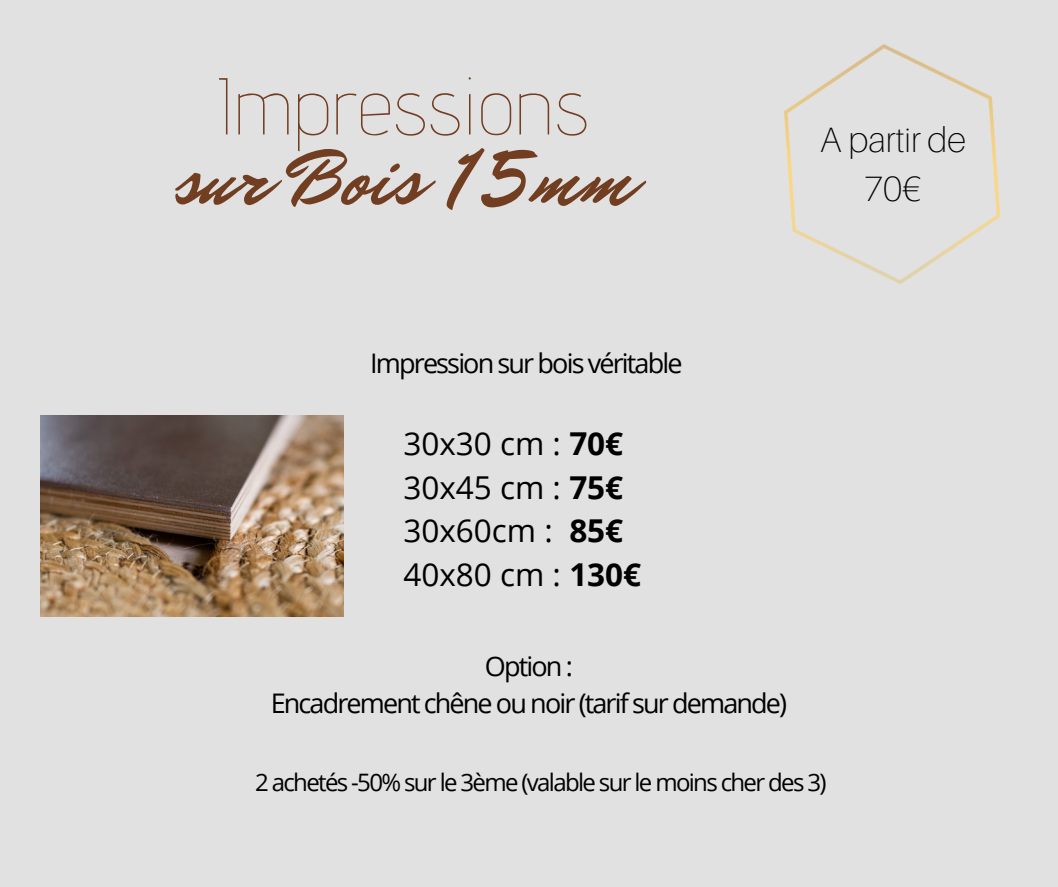
<style>
.page{position:relative;width:1058px;height:887px;background:#fff}
.page>*{position:absolute;margin:0;border:0;box-sizing:border-box;transform-origin:0 0}
.t1{font:100 80.4px/68.8px "Advent Pro";color:#723e21;text-align:center}
.t2{font:100 35.25px/48.9px "Aileron";color:#000;text-align:center}
.t3{font:31.5px/43.8px "Open Sans";color:#000}
.t4{font:27px/36.9px "Open Sans";letter-spacing:-.07em;color:#000;text-align:center}
.t5{font:24px "Open Sans";letter-spacing:-.07em;color:#000}
.s1{font-family:"Mr Dafoe";font-weight:400}
.s2{font-weight:700}
</style>
<div class="page">
<div style="left:0;top:0;width:1058px;height:886px;background:#e1e1e1"></div>
<img style="left:784px;top:44px;width:217px;height:240px">
<img style="left:41px;top:415px;width:302px;height:202px">
<h3 class="t1" style="left:174px;top:71px;width:460px">Impressions <span class="s1">sur Bois 15mm</span></h3>
<h4 class="t2" style="left:819px;top:114px;width:148px">A partir de<br>70€</h4>
<h2 class="t4" style="left:370px;top:344px;width:314px">Impression sur bois véritable</h2>
<p class="t3" style="left:403px;top:420px;width:239px">30x30 cm : <span class="s2">70€<br></span>30x45 cm : <span class="s2">75€<br></span>30x60cm : <span class="s2">85€<br></span>40x80 cm : <span class="s2">130€</span></p>
<p class="t4" style="left:271px;top:647px;width:518px">Option :<br>Encadrement chêne ou noir (tarif sur demande)</p>
<h4 class="t5" style="left:255px;top:765px;width:573px">2 achetés -50% sur le 3ème (valable sur le moins cher des 3)</h4>
</div>
